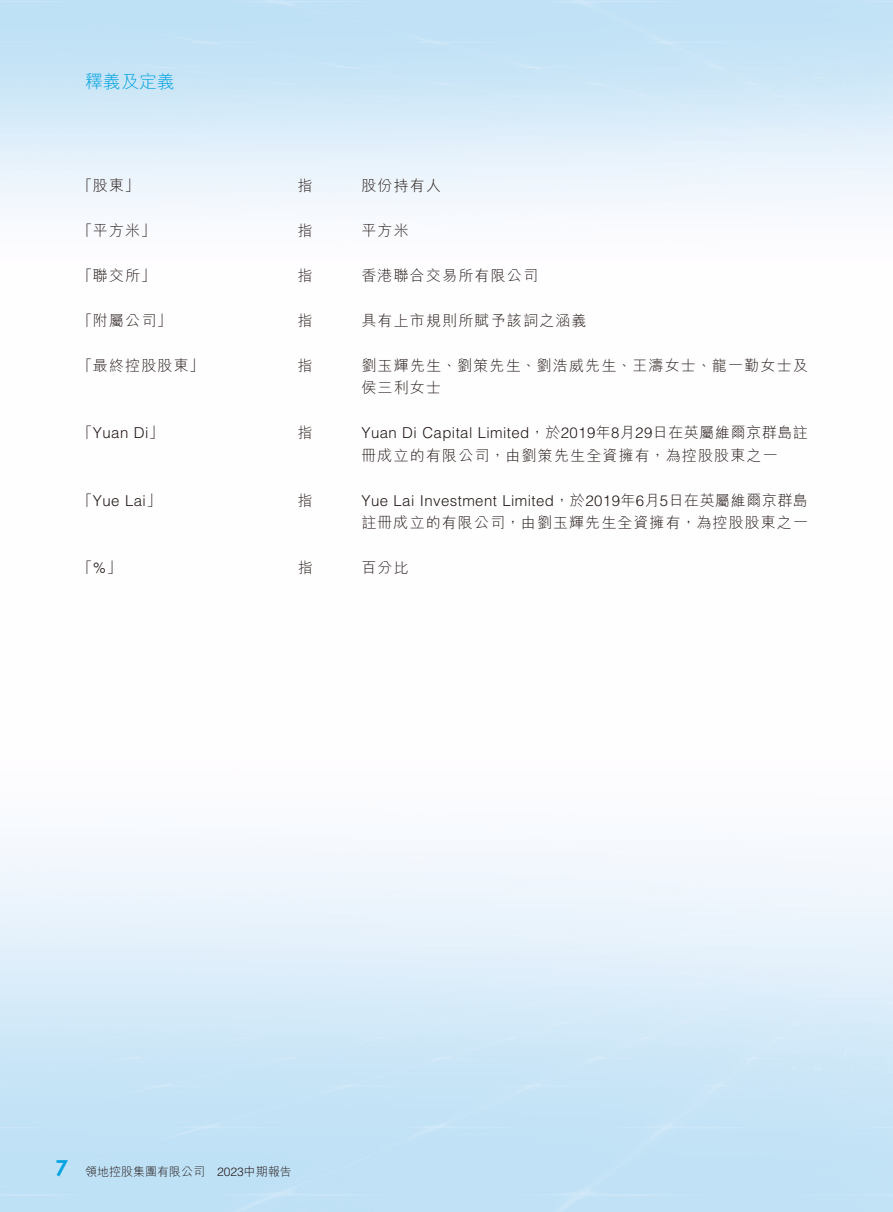
<style>
.page{position:relative;width:893px;height:1212px;background:#fff}
.page>*{position:absolute;margin:0;border:0;box-sizing:border-box;transform-origin:0 0}
.t1{font:800 21px "Futura Std";color:#00a2df}
.t2{font:300 18px "M Hei HK";color:#00a2df}
.t3{font:300 15px "M Hei HK";letter-spacing:.08em;color:#231916}
.t4{font:300 15px "Helvetica LT Std";letter-spacing:.03em;color:#231916}
.t5{font:300 12px "M Hei HK";color:#231916}
.t6{font:300 12px "Helvetica LT Std";color:#231916}
.s1{font-family:"M Hei HK"}
.s2{font-family:"Helvetica LT Std"}
</style>
<div class="page">
<p class="t2" style="left:85px;top:73px;width:91px">釋義及定義</p>
<p class="t3" style="left:78px;top:178px;width:64px">「股東」</p>
<p class="t3" style="left:298px;top:178px;width:16px">指</p>
<p class="t3" style="left:361px;top:178px;width:81px">股份持有人</p>
<p class="t3" style="left:78px;top:223px;width:80px">「平方米」</p>
<p class="t3" style="left:298px;top:223px;width:16px">指</p>
<p class="t3" style="left:361px;top:223px;width:49px">平方米</p>
<p class="t3" style="left:78px;top:268px;width:80px">「聯交所」</p>
<p class="t3" style="left:298px;top:268px;width:16px">指</p>
<p class="t3" style="left:361px;top:268px;width:178px">香港聯合交易所有限公司</p>
<p class="t3" style="left:78px;top:313px;width:96px">「附屬公司」</p>
<p class="t3" style="left:298px;top:313px;width:16px">指</p>
<p class="t3" style="left:361px;top:313px;width:227px">具有上市規則所賦予該詞之涵義</p>
<p class="t3" style="left:78px;top:358px;width:128px">「最終控股股東」</p>
<p class="t3" style="left:298px;top:358px;width:16px">指</p>
<p class="t3" style="left:361px;top:358px;width:448px">劉玉輝先生、劉策先生、劉浩威先生、王濤女士、龍一勤女士及</p>
<p class="t4" style="left:78px;top:423px;width:88px"><span class="s1">「</span>Yuan Di<span class="s1">」</span></p>
<p class="t3" style="left:298px;top:425px;width:16px">指</p>
<p class="t3" style="left:361px;top:380px;width:81px">侯三利女士</p>
<p class="t4" style="left:361px;top:423px;width:448px">Yuan Di Capital Limited<span class="s1">，於</span>2019<span class="s1">年 月</span>8 29<span class="s1">日在英屬維爾京群島註</span></p>
<p class="t4" style="left:78px;top:491px;width:85px"><span class="s1">「</span>Yue Lai<span class="s1">」</span></p>
<p class="t3" style="left:298px;top:493px;width:16px">指</p>
<p class="t3" style="left:361px;top:448px;width:418px">冊成立的有限公司，由劉策先生全資擁有，為控股股東之一</p>
<p class="t4" style="left:361px;top:491px;width:448px">Yue Lai Investment Limited<span class="s1">，於</span>2019<span class="s1">年 月</span>6 5<span class="s1">日在英屬維爾京群島</span></p>
<p class="t3" style="left:78px;top:560px;width:46px">「<span class="s2">%</span>」</p>
<p class="t3" style="left:298px;top:560px;width:16px">指</p>
<p class="t3" style="left:361px;top:515px;width:448px">註冊成立的有限公司，由劉玉輝先生全資擁有，為控股股東之一</p>
<p class="t3" style="left:361px;top:560px;width:49px">百分比</p>
<h1 class="t1" style="left:56px;top:1154px;width:14px">7</h1>
<p class="t5" style="left:85px;top:1165px;width:121px">領地控股集團有限公司</p>
<p class="t6" style="left:217px;top:1164px;width:76px">2023<span class="s1">中期報告</span></p>
</div>
